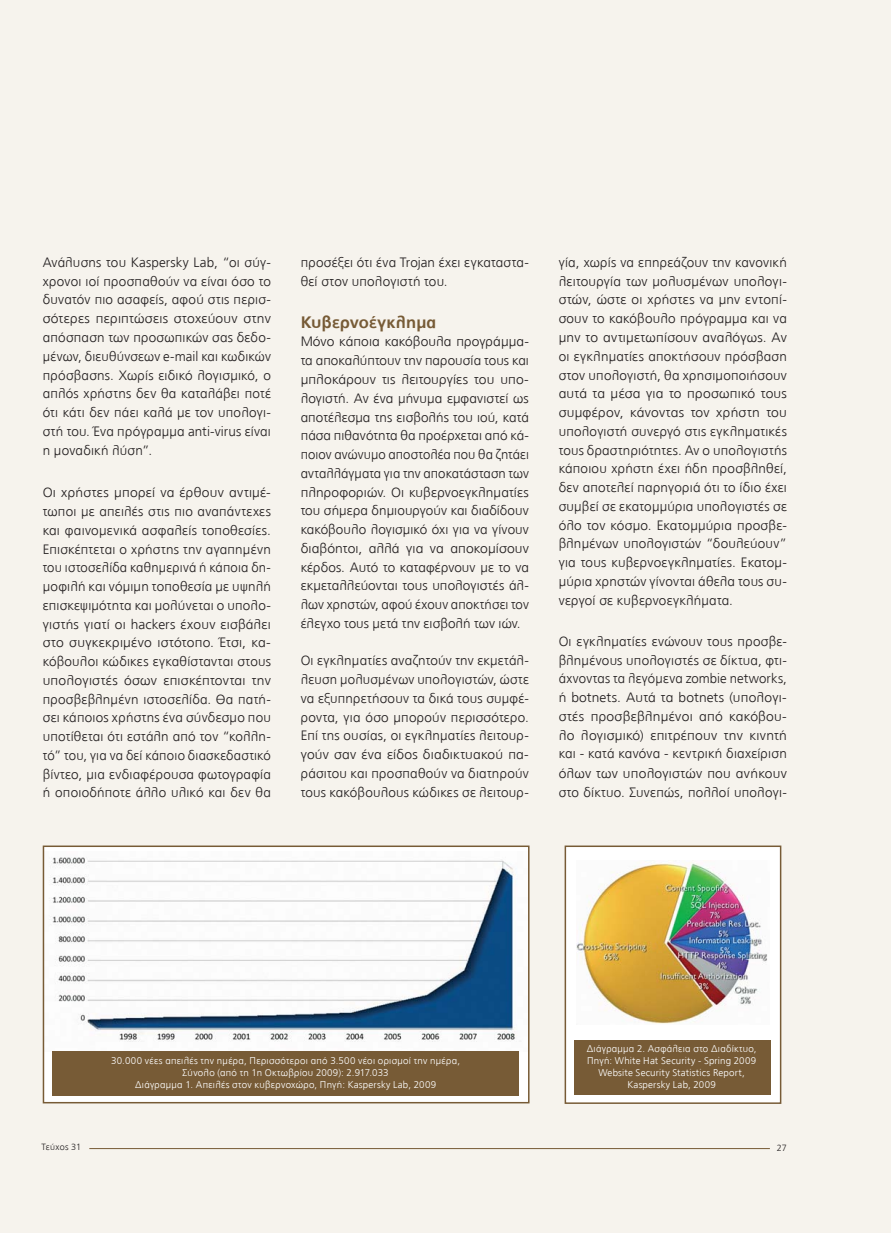
<style>
.page{position:relative;width:891px;height:1233px;background:#f6f3ed}
.page>*{position:absolute;margin:0;border:0;box-sizing:border-box;transform-origin:0 0}
.t1{font:700 16.5px "PF Catalog";letter-spacing:.01em;color:#775b36}
.t2{font:300 13.5px/18.8px "PF Catalog";letter-spacing:.015em;color:#231f20;text-align:justify}
.t3{font:300 9.75px/12px "PF Catalog";letter-spacing:.025em;color:#fff;text-align:center}
.t4{font:300 9px "PF Catalog";letter-spacing:.035em;color:#231f20}
</style>
<div class="page">
<hr style="left:89px;top:1148px;width:681px;height:1px;background:#775b36">
<div style="left:565px;top:846px;width:216px;height:257px;background:#fff"></div>
<img style="left:576px;top:860px;width:191px;height:164px">
<div style="left:565px;top:845px;width:216px;height:259px;border:2px solid #775b36"></div>
<div style="left:574px;top:1040px;width:197px;height:55px;background:#775b36"></div>
<div style="left:43px;top:846px;width:486px;height:256px;background:#fff"></div>
<img style="left:51px;top:857px;width:470px;height:185px">
<div style="left:43px;top:845px;width:486px;height:258px;border:2px solid #775b36"></div>
<div style="left:52px;top:1051px;width:467px;height:45px;background:#775b36"></div>
<p class="t2" style="left:43px;top:253px;width:230px">Ανάλυσης του Kaspersky Lab, “οι σύγ&shy;χρονοι ιοί προσπαθούν να είναι όσο το δυνατόν πιο ασαφείς, αφού στις περισ&shy;σότερες περιπτώσεις στοχεύουν στην απόσπαση των προσωπικών σας δεδο&shy;μένων, διευθύνσεων e-mail και κωδικών πρόσβασης. Χωρίς ειδικό λογισμικό, ο απλός χρήστης δεν θα καταλάβει ποτέ ότι κάτι δεν πάει καλά με τον υπολογι&shy;στή του. Ένα πρόγραμμα anti-virus είναι η μοναδική λύση”.</p>
<p class="t2" style="left:43px;top:483px;width:230px">Οι χρήστες μπορεί να έρθουν αντιμέ&shy;τωποι με απειλές στις πιο αναπάντεχες και φαινομενικά ασφαλείς τοποθεσίες.<br>Επισκέπτεται ο χρήστης την αγαπημένη του ιστοσελίδα καθημερινά ή κάποια δη&shy;μοφιλή και νόμιμη τοποθεσία με υψηλή επισκεψιμότητα και μολύνεται ο υπολο&shy;γιστής γιατί οι hackers έχουν εισβάλει στο συγκεκριμένο ιστότοπο. Έτσι, κα&shy;κόβουλοι κώδικες εγκαθίστανται στους υπολογιστές όσων επισκέπτονται την προσβεβλημένη ιστοσελίδα. Θα πατή&shy;σει κάποιος χρήστης ένα σύνδεσμο που υποτίθεται ότι εστάλη από τον “κολλη&shy;τό” του, για να δεί κάποιο διασκεδαστικό βίντεο, μια ενδιαφέρουσα φωτογραφία ή οποιοδήποτε άλλο υλικό και δεν θα</p>
<p class="t2" style="left:301px;top:253px;width:230px">προσέξει ότι ένα Trojan έχει εγκαταστα&shy;θεί στον υπολογιστή του.</p>
<p class="t1" style="left:301px;top:312px;width:137px">Κυβερνοέγκλημα</p>
<p class="t2" style="left:301px;top:333px;width:230px">Μόνο κάποια κακόβουλα προγράμμα&shy;τα αποκαλύπτουν την παρουσία τους και μπλοκάρουν τις λειτουργίες του υπο&shy;λογιστή. Αν ένα μήνυμα εμφανιστεί ως αποτέλεσμα της εισβολής του ιού, κατά πάσα πιθανότητα θα προέρχεται από κά&shy;ποιον ανώνυμο αποστολέα που θα ζητάει ανταλλάγματα για την αποκατάσταση των πληροφοριών. Οι κυβερνοεγκληματίες του σήμερα δημιουργούν και διαδίδουν κακόβουλο λογισμικό όχι για να γίνουν διαβόητοι, αλλά για να αποκομίσουν κέρδος. Αυτό το καταφέρνουν με το να εκμεταλλεύονται τους υπολογιστές άλ&shy;λων χρηστών, αφού έχουν αποκτήσει τον έλεγχο τους μετά την εισβολή των ιών.</p>
<p class="t2" style="left:301px;top:651px;width:230px">Οι εγκληματίες αναζητούν την εκμετάλ&shy;λευση μολυσμένων υπολογιστών, ώστε να εξυπηρετήσουν τα δικά τους συμφέ&shy;ροντα, για όσο μπορούν περισσότερο.<br>Επί της ουσίας, οι εγκληματίες λειτουρ&shy;γούν σαν ένα είδος διαδικτυακού πα&shy;ράσιτου και προσπαθούν να διατηρούν τους κακόβουλους κώδικες σε λειτουρ-</p>
<p class="t2" style="left:559px;top:253px;width:230px">γία, χωρίς να επηρεάζουν την κανονική λειτουργία των μολυσμένων υπολογι&shy;στών, ώστε οι χρήστες να μην εντοπί&shy;σουν το κακόβουλο πρόγραμμα και να μην το αντιμετωπίσουν αναλόγως. Αν οι εγκληματίες αποκτήσουν πρόσβαση στον υπολογιστή, θα χρησιμοποιήσουν αυτά τα μέσα για το προσωπικό τους συμφέρον, κάνοντας τον χρήστη του υπολογιστή συνεργό στις εγκληματικές τους δραστηριότητες. Αν ο υπολογιστής κάποιου χρήστη έχει ήδη προσβληθεί, δεν αποτελεί παρηγοριά ότι το ίδιο έχει συμβεί σε εκατομμύρια υπολογιστές σε όλο τον κόσμο. Εκατομμύρια προσβε&shy;βλημένων υπολογιστών “δουλεύουν” για τους κυβερνοεγκληματίες. Εκατομ&shy;μύρια χρηστών γίνονται άθελα τους συ&shy;νεργοί σε κυβερνοεγκλήματα.</p>
<p class="t2" style="left:559px;top:632px;width:230px">Οι εγκληματίες ενώνουν τους προσβε&shy;βλημένους υπολογιστές σε δίκτυα, φτι&shy;άχνοντας τα λεγόμενα zombie networks, ή botnets. Αυτά τα botnets (υπολογι&shy;στές προσβεβλημένοι από κακόβου&shy;λο λογισμικό) επιτρέπουν την κινητή και - κατά κανόνα - κεντρική διαχείριση όλων των υπολογιστών που ανήκουν στο δίκτυο. Συνεπώς, πολλοί υπολογι-</p>
<p class="t3" style="left:111px;top:1054px;width:350px">30.000 νέες απειλές την ημέρα, Περισσότεροι από 3.500 νέοι ορισμοί την ημέρα,<br>Σύνολο (από τη 1η Οκτωβρίου 2009): 2.917.033<br>Διάγραμμα 1. Απειλές στον κυβερνοχώρο, Πηγή: Kaspersky Lab, 2009</p>
<p class="t3" style="left:587px;top:1043px;width:171px">Διάγραμμα 2. Ασφάλεια στο Διαδίκτυο, Πηγή: White Hat Security - Spring 2009<br>Website Security Statistics Report, Kaspersky Lab, 2009</p>
<p class="t4" style="left:41px;top:1142px;width:41px">Τεύχος 31</p>
<p class="t4" style="left:777px;top:1142px;width:11px">27</p>
</div>
